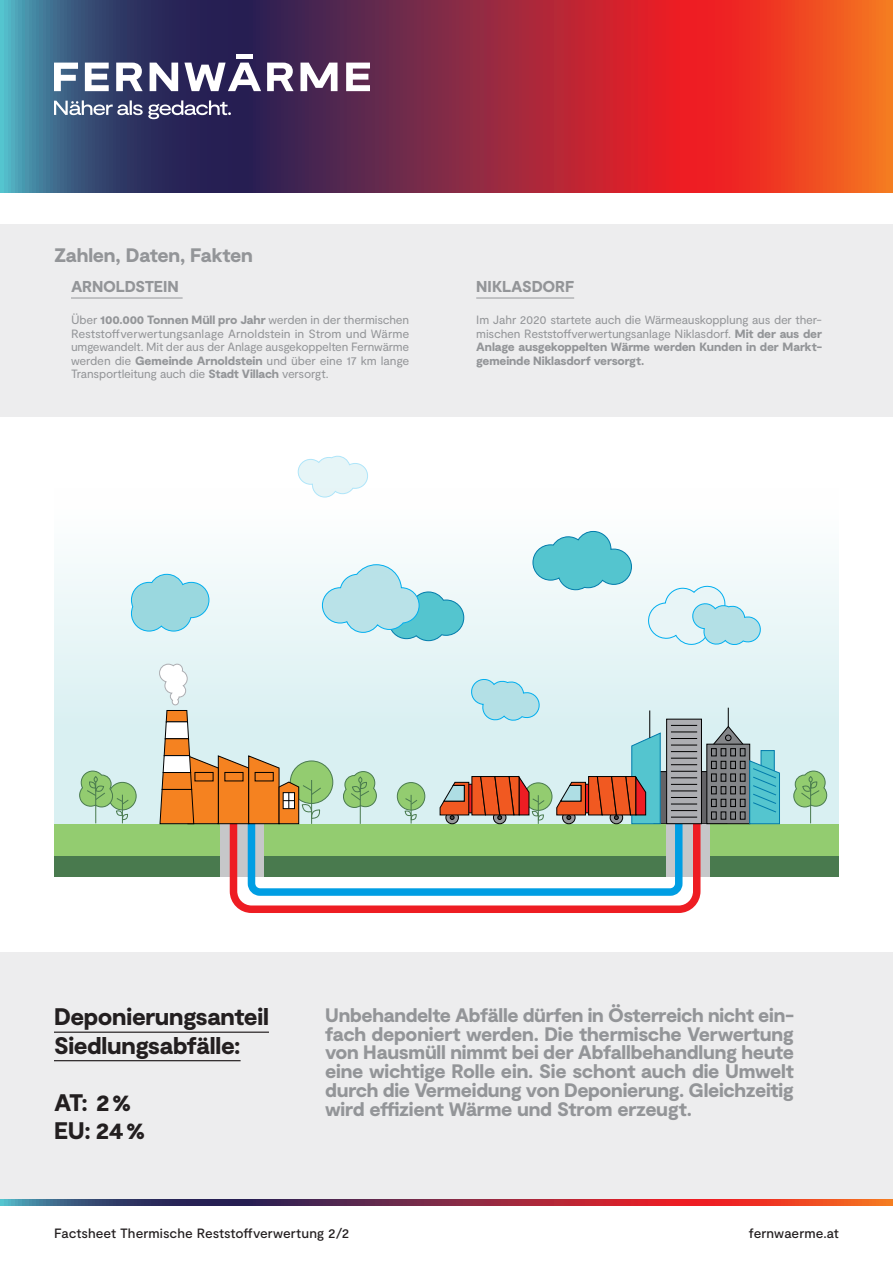
<style>
.page{position:relative;width:893px;height:1263px;background:#fff}
.page>*{position:absolute;margin:0;border:0;box-sizing:border-box;transform-origin:0 0}
.t1{font:900 24px/28.5px "Moderat";letter-spacing:-.015em;color:#231f20}
.t2{font:900 19.5px/18.8px "Moderat";letter-spacing:-.015em;color:#939598;text-align:justify}
.t3{font:900 15.75px "Moderat";letter-spacing:-.01em;color:#939598}
.t4{font:500 13.5px "Moderat";color:#231f20}
.t5{font:12px/13.5px "Moderat";letter-spacing:-.015em;color:#939598;text-align:justify}
.s1{font-weight:900}
</style>
<div class="page">
<div style="left:0;top:952px;width:893px;height:247px;background:#ededee"></div>
<svg style="left:0;top:0;width:893px;height:193px;background:#913745"></svg>
<svg style="left:54px;top:63px;width:316px;height:28px"></svg>
<svg style="left:54px;top:100px;width:177px;height:19px"></svg>
<div style="left:236px;top:54px;width:17px;height:5px;background:#fff"></div>
<svg style="left:0;top:1199px;width:893px;height:7px;background:#8b3647"></svg>
<div style="left:0;top:224px;width:893px;height:193px;background:#ededee"></div>
<hr style="left:71px;top:298px;width:112px;height:1px;background:#939598">
<hr style="left:476px;top:298px;width:98px;height:1px;background:#939598">
<hr style="left:54px;top:1031px;width:215px;height:2px;background:#231f20">
<hr style="left:54px;top:1060px;width:187px;height:1px;background:#231f20">
<div style="left:54px;top:488px;width:785px;height:336px;background:linear-gradient(to bottom,#fdfefe,#d1edef)"></div>
<div style="left:654px;top:771px;width:73px;height:53px;background:#636366;border:1px solid #000"></div>
<div style="left:54px;top:824px;width:785px;height:35px;background:#93cc70"></div>
<div style="left:54px;top:856px;width:785px;height:20px;background:#497a4e"></div>
<div style="left:666px;top:824px;width:43px;height:52px;background:#c6c7c9"></div>
<svg style="left:231px;top:822px;width:473px;height:91px"></svg>
<div style="left:109px;top:782px;width:27px;height:28px;background:#93cc70;border-radius:50%"></div>
<div style="left:108px;top:782px;width:29px;height:28px;border:1px solid #497a4e;border-radius:50%"></div>
<svg style="left:532px;top:531px;width:100px;height:59px"></svg>
<svg style="left:322px;top:564px;width:142px;height:77px"></svg>
<svg style="left:131px;top:574px;width:79px;height:58px;background:#a7dde6"></svg>
<div style="left:761px;top:750px;width:14px;height:25px;background:#54c5cf;border:1px solid #007bab"></div>
<div style="left:666px;top:719px;width:36px;height:105px;background:#adaeb2;border:1px solid #000"></div>
<svg style="left:706px;top:744px;width:44px;height:80px;background:#737578"></svg>
<hr style="left:810px;top:782px;width:1px;height:41px;background:#497a4e">
<svg style="left:793px;top:770px;width:34px;height:38px"></svg>
<svg style="left:79px;top:770px;width:50px;height:53px;background:#a7d0a3"></svg>
<svg style="left:711px;top:748px;width:6px;height:8px"></svg>
<svg style="left:721px;top:748px;width:5px;height:8px"></svg>
<svg style="left:730px;top:748px;width:6px;height:8px"></svg>
<svg style="left:740px;top:748px;width:5px;height:8px"></svg>
<svg style="left:711px;top:761px;width:6px;height:8px"></svg>
<svg style="left:721px;top:761px;width:5px;height:8px"></svg>
<svg style="left:730px;top:761px;width:6px;height:8px"></svg>
<svg style="left:711px;top:774px;width:6px;height:7px"></svg>
<svg style="left:721px;top:774px;width:5px;height:7px"></svg>
<svg style="left:730px;top:774px;width:6px;height:7px"></svg>
<svg style="left:740px;top:760px;width:40px;height:64px;background:#52acb9"></svg>
<svg style="left:711px;top:786px;width:6px;height:8px"></svg>
<svg style="left:721px;top:786px;width:5px;height:8px"></svg>
<svg style="left:730px;top:786px;width:6px;height:8px"></svg>
<svg style="left:740px;top:786px;width:5px;height:8px"></svg>
<svg style="left:711px;top:799px;width:6px;height:8px"></svg>
<svg style="left:721px;top:799px;width:5px;height:8px"></svg>
<svg style="left:730px;top:799px;width:6px;height:8px"></svg>
<svg style="left:740px;top:799px;width:5px;height:8px"></svg>
<svg style="left:711px;top:811px;width:6px;height:8px"></svg>
<svg style="left:721px;top:811px;width:5px;height:8px"></svg>
<svg style="left:730px;top:811px;width:6px;height:8px"></svg>
<svg style="left:740px;top:811px;width:5px;height:8px"></svg>
<svg style="left:713px;top:708px;width:31px;height:39px"></svg>
<svg style="left:648px;top:586px;width:114px;height:60px;background:#ceecf2"></svg>
<svg style="left:297px;top:455px;width:71px;height:43px"></svg>
<svg style="left:159px;top:663px;width:538px;height:236px"></svg>
<h2 class="t2" style="left:54px;top:247px;width:201px">Zahlen, Daten, Fakten</h2>
<h3 class="t3" style="left:71px;top:277px;width:109px">ARNOLDSTEIN</h3>
<p class="t5" style="left:71px;top:314px;width:340px">Über <span class="s1">100.000 Tonnen Müll pro Jahr</span> werden in der thermischen Reststoffverwertungsanlage Arnoldstein in Strom und Wärme umgewandelt. Mit der aus der Anlage ausgekoppelten Fernwärme werden die <span class="s1">Gemeinde Arnoldstein</span> und über eine 17 km lange Transportleitung auch die <span class="s1">Stadt Villach</span> versorgt.</p>
<h3 class="t3" style="left:476px;top:277px;width:99px">NIKLASDORF</h3>
<p class="t5" style="left:476px;top:314px;width:347px">Im Jahr 2020 startete auch die Wärmeauskopplung aus der ther&shy;mischen Reststoffverwertungsanlage Niklasdorf. <span class="s1">Mit der aus der Anlage ausgekoppelten Wärme werden Kunden in der Markt&shy;gemeinde Niklasdorf versorgt.</span></p>
<h1 class="t1" style="left:54px;top:1004px;width:216px">Deponierungsanteil<br>Siedlungsabfälle:</h1>
<h1 class="t1" style="left:54px;top:1090px;width:93px">AT: 2%<br>EU: 24%</h1>
<p class="t2" style="left:325px;top:1007px;width:470px">Unbehandelte Abfälle dürfen in Österreich nicht ein&shy;fach deponiert werden. Die thermische Verwertung von Hausmüll nimmt bei der Abfallbehandlung heute eine wichtige Rolle ein. Sie schont auch die Umwelt durch die Vermeidung von Deponierung. Gleichzeitig wird effizient Wärme und Strom erzeugt.</p>
<p class="t4" style="left:54px;top:1225px;width:297px">Factsheet Thermische Reststoffverwertung 2/2</p>
<p class="t4" style="left:749px;top:1225px;width:92px">fernwaerme.at</p>
</div>
